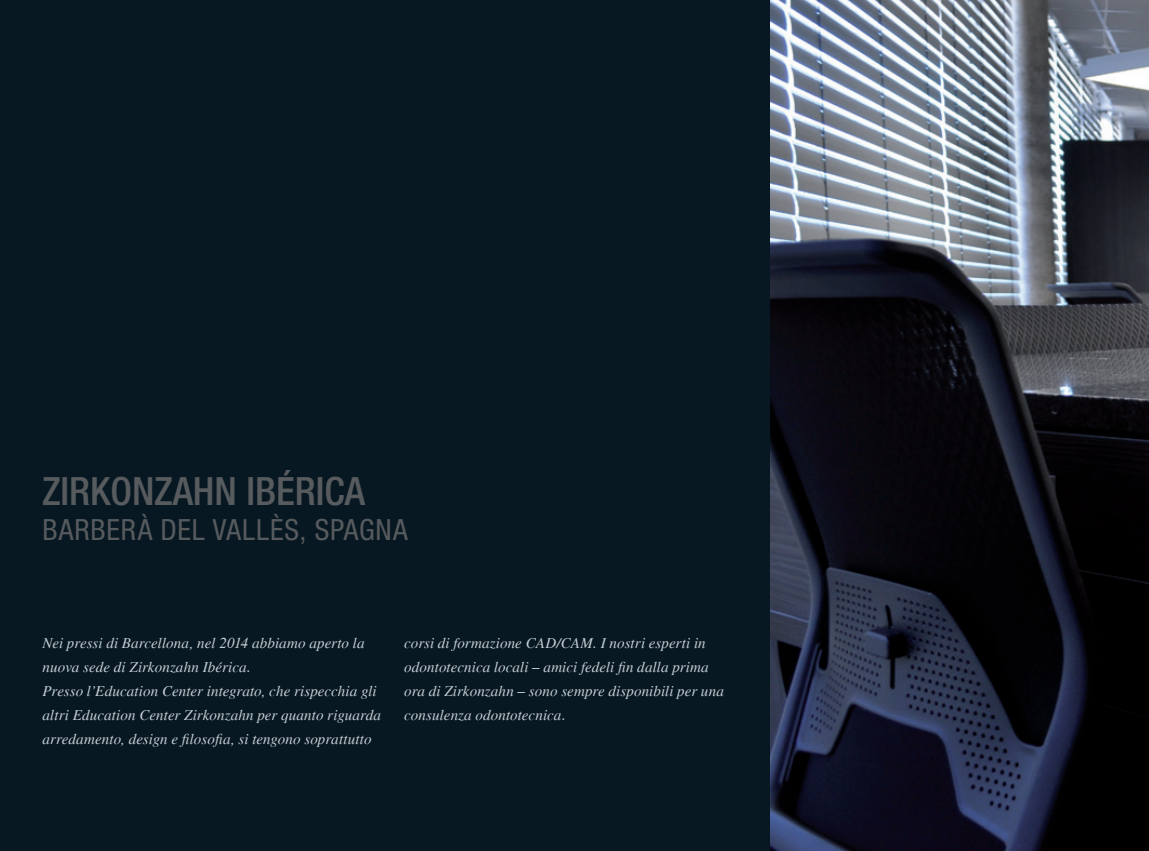
<style>
.page{position:relative;width:1149px;height:851px;background:#fff}
.page>*{position:absolute;margin:0;border:0;box-sizing:border-box;transform-origin:0 0}
.t1{font:500 condensed 39px "Helvetica Neue LT Std";color:#575b5e}
.t2{font:condensed 29.25px "Helvetica Neue LT Std";letter-spacing:.03em;color:#575b5e}
.t3{font:italic 15px/24px "Times";letter-spacing:.005em;color:#c6ced4}
</style>
<div class="page">
<div style="left:0;top:0;width:1148px;height:850px;background:#071822"></div>
<img style="left:770px;top:0;width:378px;height:850px">
<h1 class="t1" style="left:43px;top:468px;width:324px">ZIRKONZAHN IBÉRICA</h1>
<h2 class="t2" style="left:43px;top:513px;width:366px">BARBERÀ DEL VALLÈS, SPAGNA</h2>
<p class="t3" style="left:43px;top:631px;width:340px">Nei pressi di Barcellona, nel 2014 abbiamo aperto la nuova sede di Zirkonzahn Ibérica.<br>Presso l’Education Center integrato, che rispecchia gli altri Education Center Zirkonzahn per quanto riguarda arredamento, design e filosofia, si tengono soprattutto</p>
<p class="t3" style="left:404px;top:631px;width:321px">corsi di formazione CAD/CAM. I nostri esperti in odontotecnica locali – amici fedeli fin dalla prima ora di Zirkonzahn – sono sempre disponibili per una consulenza odontotecnica.</p>
</div>
